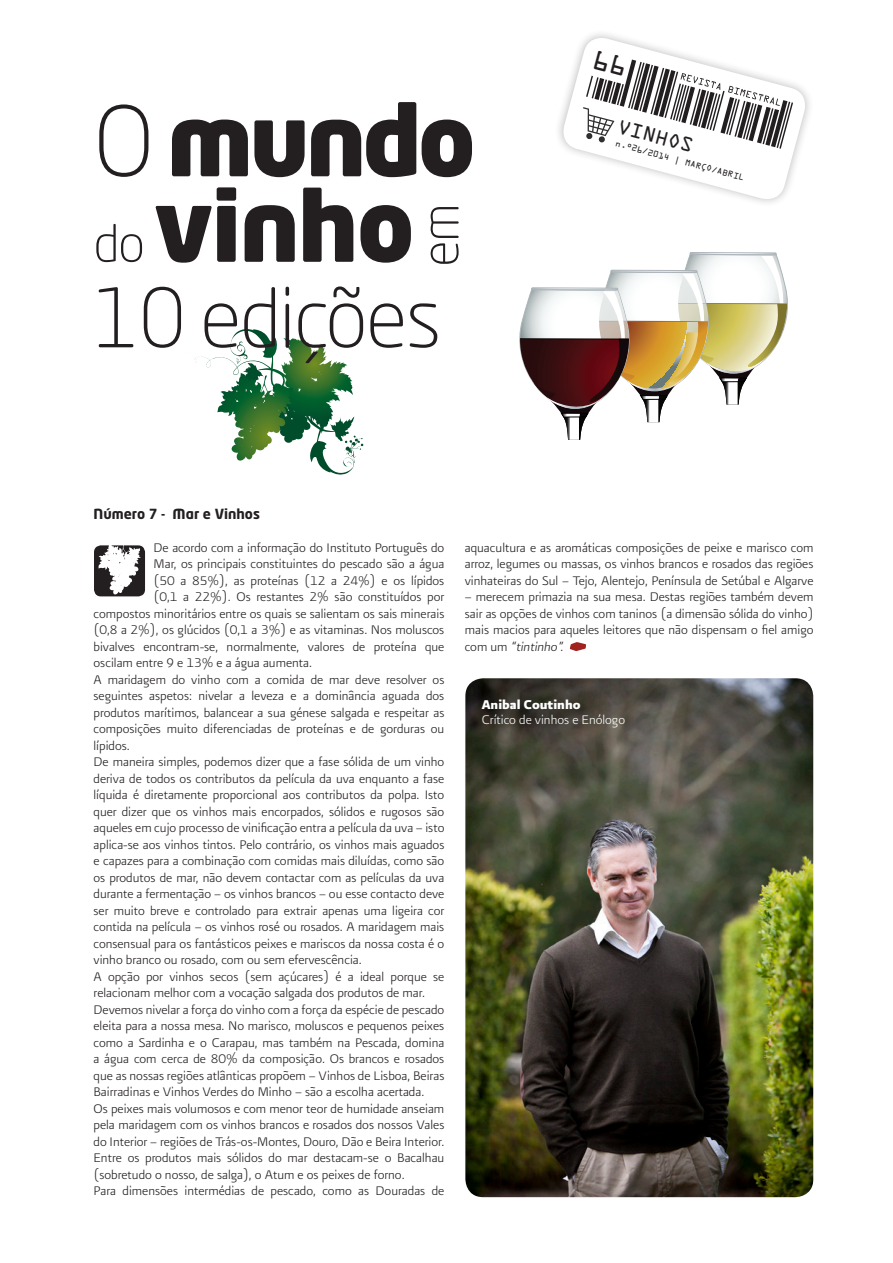
<style>
.page{position:relative;width:893px;height:1263px;background:#fff}
.page>*{position:absolute;margin:0;border:0;box-sizing:border-box;transform-origin:0 0}
.t1{font:900 96px "Neo Tech Std";letter-spacing:-.03em;color:#231f20}
.t2{font:300 81px "Neo Tech Std";letter-spacing:-.02em;color:#231f20}
.t3{font:300 51px "Neo Tech Std";color:#231f20}
.t4{font:18px "OCRA Std";color:#231f20}
.t5{font:15px/16.5px "Presidencia Fina";color:#231f20;text-align:justify}
.t6{font:15px "Presidencia Fina";color:#fff}
.t7{font:15px "Presidencia Fuerte";color:#fff}
.t8{font:700 13.8px "Neo Tech Std";color:#231f20}
.t9{font:7.8px "OCRA Std";color:#231f20}
.s1{font-weight:300}
.s2{font-weight:300;font-size:51px}
.s3{font-style:italic}
</style>
<div class="page">
<svg style="left:210px;top:331px;width:62px;height:37px"></svg>
<svg style="left:340px;top:432px;width:16px;height:26px"></svg>
<svg style="left:217px;top:377px;width:71px;height:84px"></svg>
<img style="left:465px;top:678px;width:348px;height:519px">
<div style="left:690px;top:252px;width:86px;height:3px;border:1px solid #adb5ba"></div>
<svg style="left:519px;top:253px;width:269px;height:187px"></svg>
<div style="left:531px;top:288px;width:87px;height:2px;border:1px solid #adb5ba"></div>
<hr style="left:537px;top:289px;width:75px;height:1px;background:#adb5ba;border-radius:50%">
<hr style="left:520px;top:338px;width:109px;height:1px;background:#000">
<div style="left:94px;top:545px;width:51px;height:51px;background:#231f20;border-radius:7px"></div>
<svg style="left:98px;top:545px;width:43px;height:50px"></svg>
<svg style="left:570px;top:642px;width:16px;height:9px"></svg>
<svg style="left:559px;top:34px;width:250px;height:169px"></svg>
<p class="t1" style="left:94px;top:78px;width:384px"><span class="s1">O</span> mundo</p>
<p class="t1" style="left:94px;top:163px;width:323px"><span class="s2">do</span> vinho</p>
<p class="t2" style="left:94px;top:269px;width:349px">10 edições</p>
<p class="t3" style="left:409px;top:267px;width:65px;rotate:-90deg">em</p>
<p class="t4" style="left:620px;top:118px;width:79px;rotate:15deg">VINHOS</p>
<p class="t9" style="left:617px;top:140px;width:134px;rotate:15deg">n.º26/2014 | MARÇO/ABRIL</p>
<p class="t8" style="left:94px;top:505px;width:168px">Número 7 - Mar e Vinhos</p>
<p class="t5" style="left:154px;top:539px;width:292px">De acordo com a informação do Instituto Português do</p>
<p class="t5" style="left:154px;top:555px;width:292px">Mar, os principais constituintes do pescado são a água</p>
<p class="t5" style="left:154px;top:572px;width:292px">(50 a 85%), as proteínas (12 a 24%) e os lípidos</p>
<p class="t5" style="left:154px;top:588px;width:292px">(0,1 a 22%). Os restantes 2% são constituídos por</p>
<p class="t5" style="left:94px;top:605px;width:352px">compostos minoritários entre os quais se salientam os sais minerais</p>
<p class="t5" style="left:94px;top:621px;width:352px">(0,8 a 2%), os glúcidos (0,1 a 3%) e as vitaminas. Nos moluscos</p>
<p class="t5" style="left:94px;top:638px;width:352px">bivalves encontram-se, normalmente, valores de proteína que</p>
<p class="t5" style="left:94px;top:654px;width:220px">oscilam entre 9 e 13% e a água aumenta.</p>
<p class="t5" style="left:94px;top:671px;width:352px">A maridagem do vinho com a comida de mar deve resolver os seguintes aspetos: nivelar a leveza e a dominância aguada dos produtos marítimos, balancear a sua génese salgada e respeitar as composições muito diferenciadas de proteínas e de gorduras ou lípidos.</p>
<p class="t5" style="left:94px;top:753px;width:352px">De maneira simples, podemos dizer que a fase sólida de um vinho deriva de todos os contributos da película da uva enquanto a fase líquida é diretamente proporcional aos contributos da polpa. Isto quer dizer que os vinhos mais encorpados, sólidos e rugosos são aqueles em cujo processo de vinificação entra a película da uva – isto aplica-se aos vinhos tintos. Pelo contrário, os vinhos mais aguados e capazes para a combinação com comidas mais diluídas, como são os produtos de mar, não devem contactar com as películas da uva durante a fermentação – os vinhos brancos – ou esse contacto deve ser muito breve e controlado para extrair apenas uma ligeira cor contida na película – os vinhos rosé ou rosados. A maridagem mais consensual para os fantásticos peixes e mariscos da nossa costa é o vinho branco ou rosado, com ou sem efervescência.</p>
<p class="t5" style="left:94px;top:968px;width:352px">A opção por vinhos secos (sem açúcares) é a ideal porque se relacionam melhor com a vocação salgada dos produtos de mar.</p>
<p class="t5" style="left:94px;top:1001px;width:352px">Devemos nivelar a força do vinho com a força da espécie de pescado eleita para a nossa mesa. No marisco, moluscos e pequenos peixes como a Sardinha e o Carapau, mas também na Pescada, domina a água com cerca de 80% da composição. Os brancos e rosados que as nossas regiões atlânticas propõem – Vinhos de Lisboa, Beiras Bairradinas e Vinhos Verdes do Minho – são a escolha acertada.</p>
<p class="t5" style="left:94px;top:1100px;width:352px">Os peixes mais volumosos e com menor teor de humidade anseiam pela maridagem com os vinhos brancos e rosados dos nossos Vales do Interior – regiões de Trás-os-Montes, Douro, Dão e Beira Interior.<br>Entre os produtos mais sólidos do mar destacam-se o Bacalhau (sobretudo o nosso, de salga), o Atum e os peixes de forno.</p>
<p class="t5" style="left:94px;top:1182px;width:352px">Para dimensões intermédias de pescado, como as Douradas de</p>
<p class="t5" style="left:465px;top:539px;width:350px">aquacultura e as aromáticas composições de peixe e marisco com arroz, legumes ou massas, os vinhos brancos e rosados das regiões vinhateiras do Sul – Tejo, Alentejo, Península de Setúbal e Algarve</p>
<p class="t5" style="left:465px;top:589px;width:350px">– merecem primazia na sua mesa. Destas regiões também devem sair as opções de vinhos com taninos (a dimensão sólida do vinho) mais macios para aqueles leitores que não dispensam o fiel amigo com um <span class="s3">“tintinho”.</span></p>
<p class="t7" style="left:482px;top:696px;width:100px">Anibal Coutinho</p>
<p class="t6" style="left:482px;top:711px;width:145px">Crítico de vinhos e Enólogo</p>
</div>
